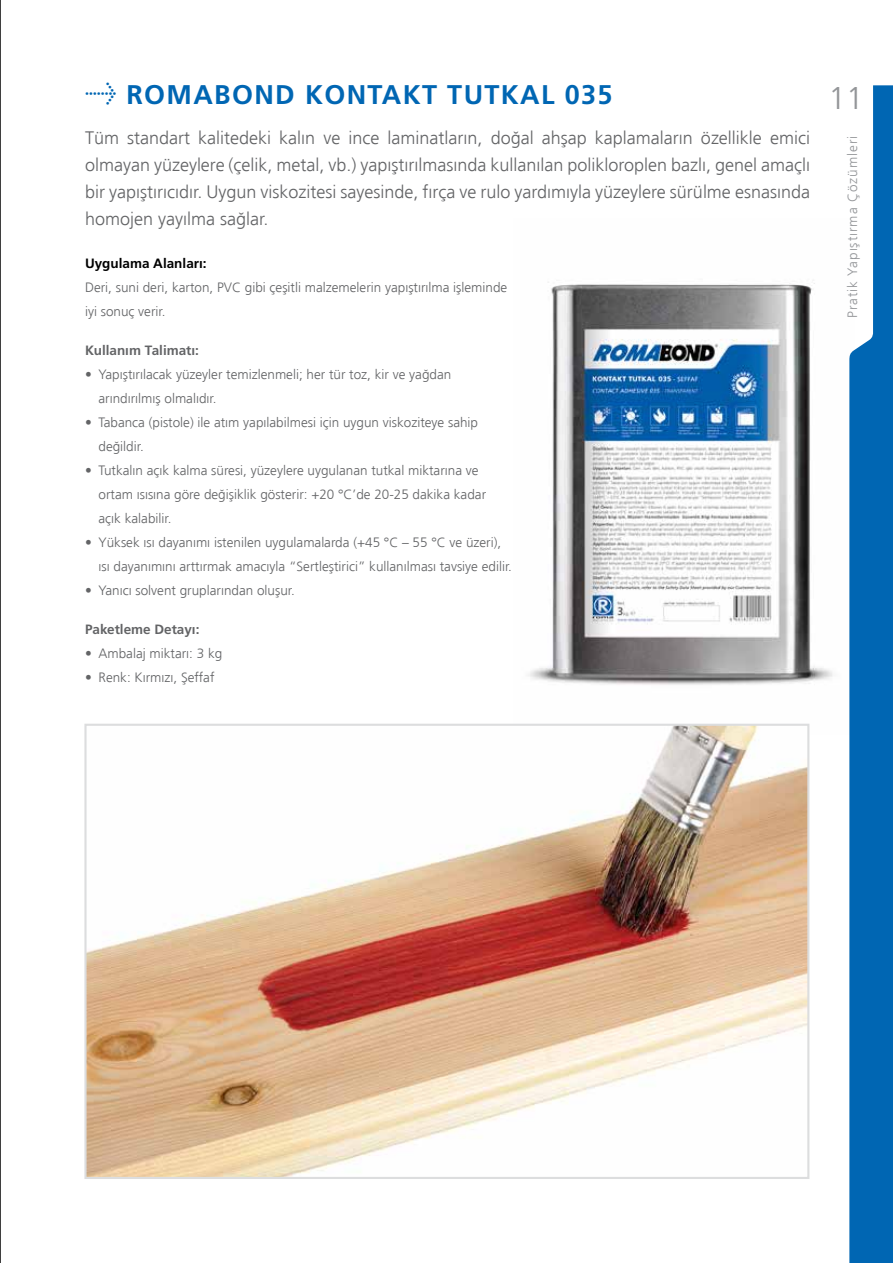
<style>
.page{position:relative;width:893px;height:1263px;background:#fff}
.page>*{position:absolute;margin:0;border:0;box-sizing:border-box;transform-origin:0 0}
.t1{font:300 31.5px "Frutiger";color:#939598}
.t2{font:27px "Frutiger Bold Tr";letter-spacing:.05em;color:#0066b3}
.t3{font:300 18px/27px "Frutiger";color:#636466;text-align:justify}
.t4{font:300 13.5px/24px "Frutiger";color:#636466}
.t5{font:13.5px "Frutiger Bold Tr";color:#636466}
.t6{font:300 13.5px "Frutiger";letter-spacing:.07em;color:#939598}
.t7{font:13.5px "Frutiger Bold Tr";color:#000}
.s1{font-family:"Meta Pro"}
</style>
<div class="page">
<img style="left:513px;top:282px;width:320px;height:452px">
<hr style="left:0;top:0;width:1px;height:1263px;background:#000">
<img style="left:87px;top:727px;width:719px;height:449px">
<div style="left:84px;top:724px;width:725px;height:455px;border:2px solid #dcddde"></div>
<svg style="left:849px;top:85px;width:44px;height:1178px;background:#267cbe"></svg>
<h2 class="t2" style="left:85px;top:78px;width:529px"><span class="s1">→</span> ROMABOND KONTAKT TUTKAL 035</h2>
<p class="t3" style="left:85px;top:124px;width:726px">Tüm standart kalitedeki kalın ve ince laminatların, doğal ahşap kaplamaların özellikle emici olmayan yüzeylere (çelik, metal, vb.) yapıştırılmasında kullanılan polikloroplen bazlı, genel amaçlı bir yapıştırıcıdır. Uygun viskozitesi sayesinde, fırça ve rulo yardımıyla yüzeylere sürülme esnasında homojen yayılma sağlar.</p>
<p class="t7" style="left:85px;top:255px;width:123px">Uygulama Alanları:</p>
<p class="t4" style="left:85px;top:275px;width:424px">Deri, suni deri, karton, PVC gibi çeşitli malzemelerin yapıştırılma işleminde iyi sonuç verir.</p>
<p class="t5" style="left:85px;top:342px;width:115px">Kullanım Talimatı:</p>
<p class="t4" style="left:99px;top:362px;width:354px;text-indent:-14px">• Yapıştırılacak yüzeyler temizlenmeli; her tür toz, kir ve yağdan arındırılmış olmalıdır.</p>
<p class="t4" style="left:99px;top:410px;width:381px;text-indent:-14px">• Tabanca (pistole) ile atım yapılabilmesi için uygun viskoziteye sahip değildir.</p>
<p class="t4" style="left:99px;top:458px;width:389px;text-indent:-14px">• Tutkalın açık kalma süresi, yüzeylere uygulanan tutkal miktarına ve ortam ısısına göre değişiklik gösterir: +20 °C’de 20-25 dakika kadar açık kalabilir.</p>
<p class="t4" style="left:99px;top:530px;width:415px;text-indent:-14px">• Yüksek ısı dayanımı istenilen uygulamalarda (+45 °C – 55 °C ve üzeri), ısı dayanımını arttırmak amacıyla “Sertleştirici” kullanılması tavsiye edilir.</p>
<p class="t4" style="left:85px;top:578px;width:211px">• Yanıcı solvent gruplarından oluşur.</p>
<p class="t5" style="left:85px;top:621px;width:116px">Paketleme Detayı:</p>
<p class="t4" style="left:85px;top:641px;width:139px">• Ambalaj miktarı: 3 kg</p>
<p class="t4" style="left:85px;top:665px;width:131px">• Renk: Kırmızı, Şeffaf</p>
<h1 class="t1" style="left:829px;top:80px;width:37px">11</h1>
<p class="t6" style="left:845px;top:318px;width:184px;rotate:-90deg">Pratik Yapıştırma Çözümleri</p>
</div>
